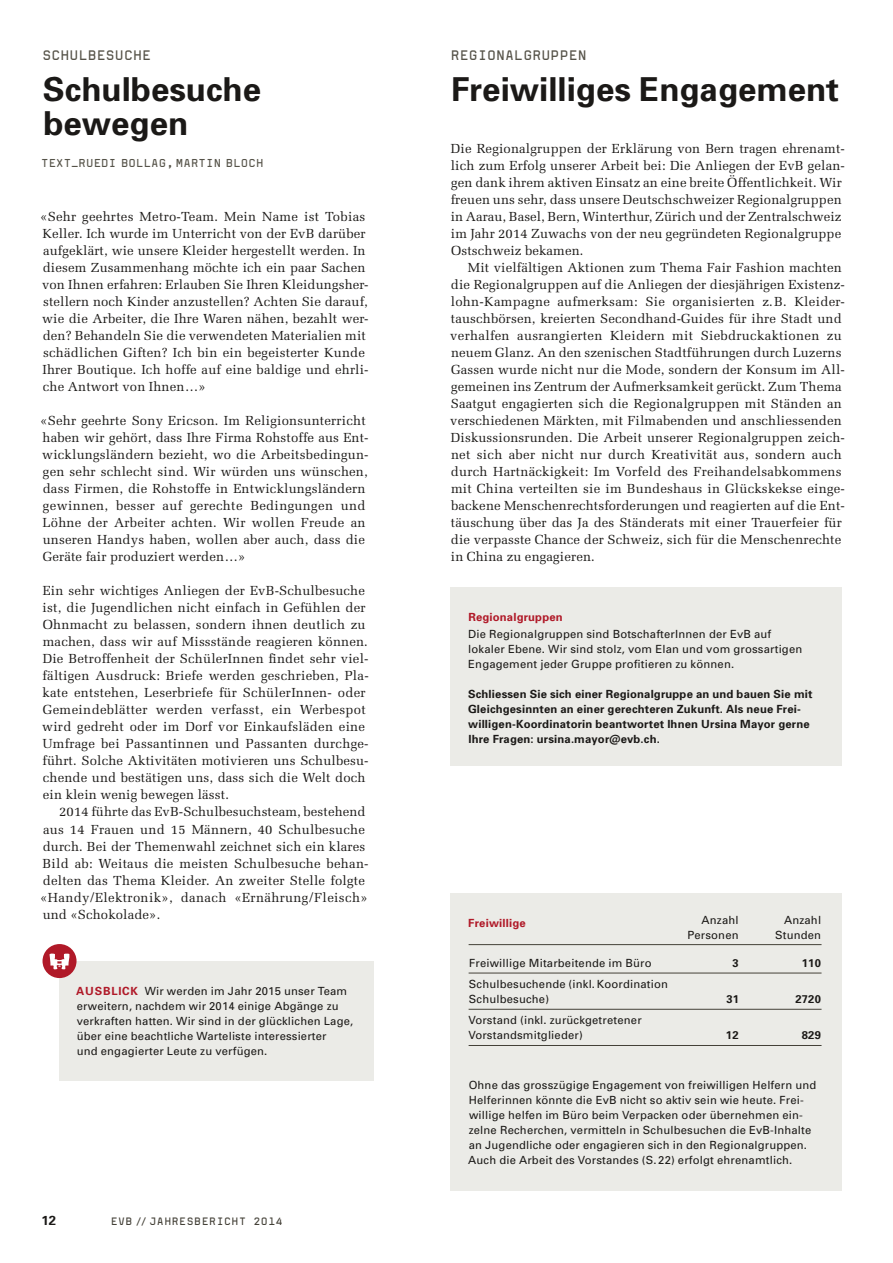
<style>
.page{position:relative;width:893px;height:1263px;background:#fff}
.page>*{position:absolute;margin:0;border:0;box-sizing:border-box;transform-origin:0 0}
.t1{font:700 33px/34.5px "Univers";color:#1b1917}
.t2{font:700 13.5px "Mono";letter-spacing:.01em;color:#565349}
.t3{font:13.2px/17px "Melior";letter-spacing:.01em;color:#1b1917}
.t4{font:700 13.2px "Univers";color:#1b1917}
.t5{font:11.25px/15px "Univers";letter-spacing:.015em;color:#1b1917}
.t6{font:700 11.25px/15px "Univers";letter-spacing:.015em;color:#1b1917}
.t7{font:700 11.25px "Mono";letter-spacing:.01em;color:#565349}
.t8{font:700 11.25px "Univers";letter-spacing:.015em;color:#b01928}
.t9{font:700 10.5px "Mono";letter-spacing:.05em;color:#444138}
.s1{font-weight:700;color:#b01928}
.s2{font-size:9.9px}
</style>
<div class="page">
<div style="left:60px;top:961px;width:314px;height:119px;background:#ebebe7"></div>
<div style="left:43px;top:944px;width:34px;height:34px;background:#b01928;border-radius:50%"></div>
<svg style="left:50px;top:953px;width:20px;height:16px"></svg>
<div style="left:451px;top:893px;width:391px;height:298px;background:#ebebe7"></div>
<svg style="left:469px;top:945px;width:352px;height:64px"></svg>
<hr style="left:469px;top:973px;width:352px;height:1px;background:#444138">
<hr style="left:469px;top:1009px;width:352px;height:1px;background:#444138">
<hr style="left:469px;top:1045px;width:352px;height:1px;background:#444138">
<hr style="left:469px;top:944px;width:352px;height:1px;background:#444138">
<div style="left:451px;top:587px;width:391px;height:178px;background:#ebebe7"></div>
<p class="t2" style="left:42px;top:50px;width:110px">SCHULBESUCHE</p>
<h1 class="t1" style="left:43px;top:75px;width:220px">Schulbesuche bewegen</h1>
<p class="t7" style="left:41px;top:159px;width:224px">TEXT_RUEDI BOLLAG, MARTIN BLOCH</p>
<p class="t3" style="left:40px;top:209px;width:330px">«Sehr geehrtes Metro-Team. Mein Name ist Tobias Keller. Ich wurde im Unterricht von der EvB darüber aufgeklärt, wie unsere Kleider hergestellt werden. In diesem Zusammenhang möchte ich ein paar Sachen von Ihnen erfahren: Erlauben Sie Ihren Kleidungsher&shy;stellern noch Kinder anzustellen? Achten Sie darauf, wie die Arbeiter, die Ihre Waren nähen, bezahlt wer&shy;den? Behandeln Sie die verwendeten Materialien mit schädlichen Giften? Ich bin ein begeisterter Kunde Ihrer Boutique. Ich hoffe auf eine baldige und ehrli&shy;che Antwort von Ihnen …»</p>
<p class="t3" style="left:40px;top:413px;width:330px">«Sehr geehrte Sony Ericson. Im Religionsunterricht haben wir gehört, dass Ihre Firma Rohstoffe aus Ent&shy;wicklungsländern bezieht, wo die Arbeitsbedingun&shy;gen sehr schlecht sind. Wir würden uns wünschen, dass Firmen, die Rohstoffe in Entwicklungsländern gewinnen, besser auf gerechte Bedingungen und Löhne der Arbeiter achten. Wir wollen Freude an unseren Handys haben, wollen aber auch, dass die Geräte fair produziert werden …»</p>
<p class="t3" style="left:42px;top:584px;width:328px">Ein sehr wichtiges Anliegen der EvB-Schulbesuche ist, die Jugendlichen nicht einfach in Gefühlen der Ohnmacht zu belassen, sondern ihnen deutlich zu machen, dass wir auf Missstände reagieren können.<br>Die Betroffenheit der SchülerInnen findet sehr viel&shy;fältigen Ausdruck: Briefe werden geschrieben, Pla&shy;kate entstehen, Leserbriefe für SchülerInnen- oder Gemeindeblätter werden verfasst, ein Werbespot wird gedreht oder im Dorf vor Einkaufsläden eine Umfrage bei Passantinnen und Passanten durchge&shy;führt. Solche Aktivitäten motivieren uns Schulbesu&shy;chende und bestätigen uns, dass sich die Welt doch ein klein wenig bewegen lässt.</p>
<p class="t3" style="left:40px;top:805px;width:330px;text-indent:19px">2014 führte das EvB-Schulbesuchsteam, bestehend aus 14 Frauen und 15 Männern, 40 Schulbesuche durch. Bei der Themenwahl zeichnet sich ein klares Bild ab: Weitaus die meisten Schulbesuche behan&shy;delten das Thema Kleider. An zweiter Stelle folgte «Handy/Elektronik», danach «Ernährung/Fleisch» und «Schokolade».</p>
<p class="t5" style="left:76px;top:984px;width:278px"><span class="s1">AUSBLICK</span> Wir werden im Jahr 2015 unser Team erweitern, nachdem wir 2014 einige Abgänge zu verkraften hatten. Wir sind in der glücklichen Lage, über eine beachtliche Warteliste interessierter<br>und engagierter Leute zu verfügen.</p>
<p class="t4" style="left:42px;top:1215px;width:16px">12</p>
<p class="t9" style="left:111px;top:1217px;width:174px">EVB <span class="s2">//</span> JAHRESBERICHT 2014</p>
<p class="t2" style="left:451px;top:50px;width:137px">REGIONALGRUPPEN</p>
<h1 class="t1" style="left:451px;top:75px;width:389px">Freiwilliges Engagement</h1>
<p class="t3" style="left:451px;top:141px;width:396px">Die Regionalgruppen der Erklärung von Bern tragen ehrenamt&shy;lich zum Erfolg unserer Arbeit bei: Die Anliegen der EvB gelan&shy;gen dank ihrem aktiven Einsatz an eine breite Öffentlichkeit. Wir freuen uns sehr, dass unsere Deutschschweizer Regionalgruppen in Aarau, Basel, Bern, Winterthur, Zürich und der Zentralschweiz im Jahr 2014 Zuwachs von der neu gegründeten Regionalgruppe Ostschweiz bekamen.</p>
<p class="t3" style="left:450px;top:260px;width:396px;text-indent:18px">Mit vielfältigen Aktionen zum Thema Fair Fashion machten die Regionalgruppen auf die Anliegen der diesjährigen Existenz&shy;lohn-Kampagne aufmerksam: Sie organisierten z. B. Kleider&shy;tauschbörsen, kreierten Secondhand-Guides für ihre Stadt und verhalfen ausrangierten Kleidern mit Siebdruckaktionen zu neuem Glanz. An den szenischen Stadtführungen durch Luzerns Gassen wurde nicht nur die Mode, sondern der Konsum im All&shy;gemeinen ins Zentrum der Aufmerksamkeit gerückt. Zum Thema Saatgut engagierten sich die Regionalgruppen mit Ständen an verschiedenen Märkten, mit Filmabenden und anschliessenden Diskussionsrunden. Die Arbeit unserer Regionalgruppen zeich&shy;net sich aber nicht nur durch Kreativität aus, sondern auch durch Hartnäckigkeit: Im Vorfeld des Freihandelsabkommens mit China verteilten sie im Bundeshaus in Glückskekse einge&shy;backene Menschenrechtsforderungen und reagierten auf die Ent&shy;täuschung über das Ja des Ständerats mit einer Trauerfeier für die verpasste Chance der Schweiz, sich für die Menschenrechte in China zu engagieren.</p>
<p class="t8" style="left:468px;top:613px;width:96px">Regionalgruppen</p>
<p class="t5" style="left:468px;top:627px;width:336px">Die Regionalgruppen sind BotschafterInnen der EvB auf<br>loka ler Ebene. Wir sind stolz, vom Elan und vom grossartigen<br>Engagement jeder Gruppe profitieren zu können.</p>
<p class="t6" style="left:468px;top:687px;width:346px">Schliessen Sie sich einer Regionalgruppe an und bauen Sie mit Gleichgesinnten an einer gerechteren Zukunft. Als neue Frei&shy;willigen-Koordinatorin beantwortet Ihnen Ursina Mayor gerne Ihre Fragen: ursina.mayor@evb.ch.</p>
<p class="t8" style="left:468px;top:919px;width:59px">Freiwillige</p>
<p class="t5" style="left:687px;top:913px;width:53px;text-align:right">Anzahl<br>Personen</p>
<p class="t5" style="left:775px;top:913px;width:48px;text-align:right">Anzahl<br>Stunden</p>
<p class="t5" style="left:469px;top:956px;width:184px">Freiwillige Mitarbeitende im Büro</p>
<p class="t6" style="left:732px;top:956px;width:8px">3</p>
<p class="t6" style="left:802px;top:956px;width:21px">110</p>
<p class="t5" style="left:469px;top:978px;width:201px">Schulbesuchende (inkl. Koordination<br>Schulbesuche)</p>
<p class="t6" style="left:726px;top:993px;width:14px">31</p>
<p class="t6" style="left:795px;top:993px;width:27px">2720</p>
<p class="t5" style="left:468px;top:1014px;width:175px">Vorstand (inkl. zurück getretener<br>Vorstands mitglieder)</p>
<p class="t6" style="left:726px;top:1029px;width:14px">12</p>
<p class="t6" style="left:802px;top:1029px;width:21px">829</p>
<p class="t5" style="left:468px;top:1078px;width:350px">Ohne das grosszügige Engagement von freiwilligen Helfern und Helferinnen könnte die EvB nicht so aktiv sein wie heute. Frei&shy;willige helfen im Büro beim Ver packen oder übernehmen ein&shy;zelne Recherchen, vermitteln in Schulbesuchen die EvB-Inhalte an Jugendliche oder engagieren sich in den Regional gruppen.<br>Auch die Arbeit des Vorstandes (S. 22) erfolgt ehren amtlich.</p>
</div>
